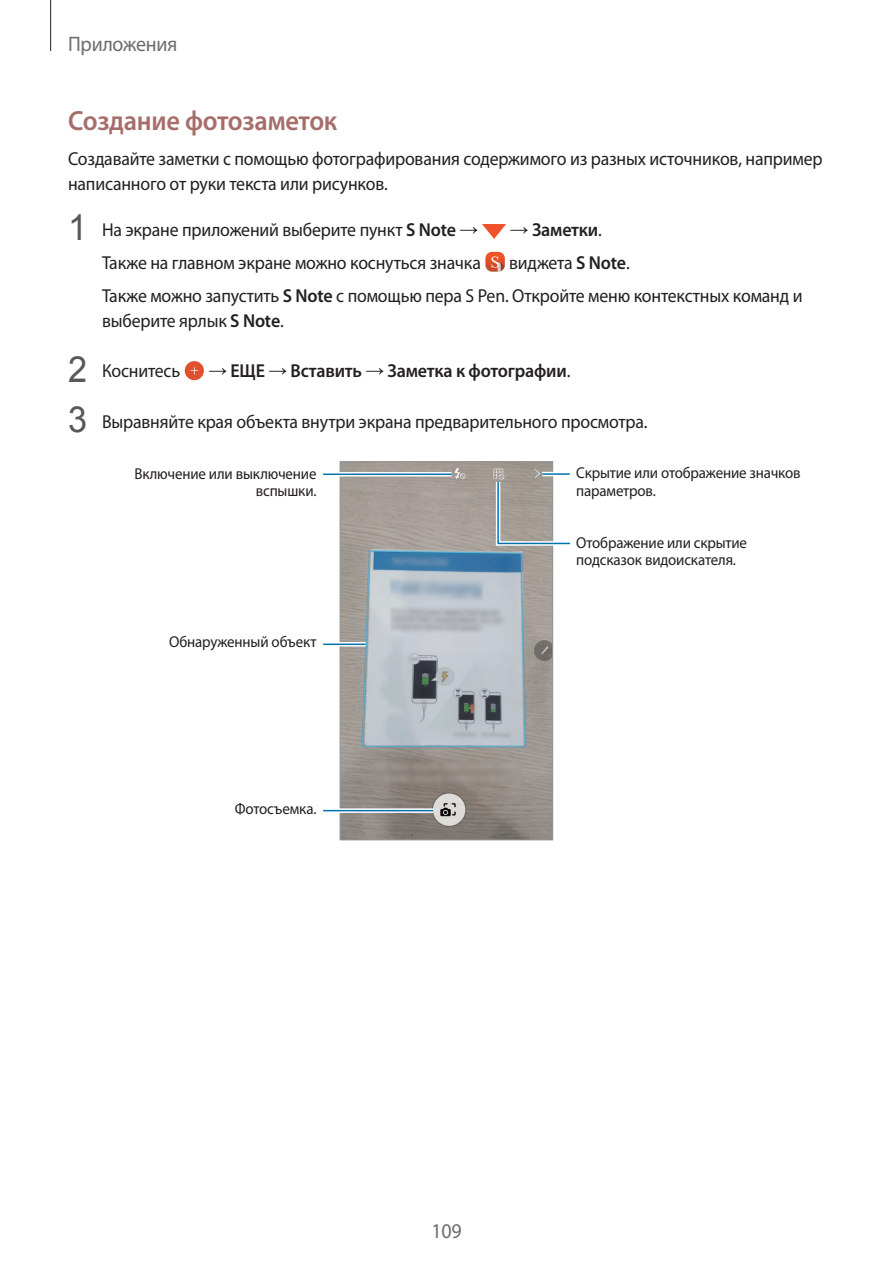
<style>
.page{position:relative;width:893px;height:1263px;background:#fff}
.page>*{position:absolute;margin:0;border:0;box-sizing:border-box;transform-origin:0 0}
.t1{font:600 27.75px "Myriad Pro";letter-spacing:-.01em;color:#a66e6a;scale:.95 1}
.t2{font:21px "Myriad Pro";letter-spacing:-.01em;color:#6c6d70;scale:.95 1}
.t3{font:18.75px/24.8px "Myriad Pro";letter-spacing:-.01em;color:#231f20;scale:.95 1}
.t4{font:600 18.75px "Myriad Pro";letter-spacing:-.01em;color:#231f20;scale:.96 1}
.t5{font:15.75px/17.2px "Myriad Pro";letter-spacing:-.01em;color:#231f20;scale:.95 1}
.s1{font-family:"Arial";font-size:36px;color:#57585a}
.s2{font-weight:600}
.s3{font-family:"Arial"}
.s4{font-family:"Arial";font-weight:400}
.s5{font-weight:400}
</style>
<div class="page">
<hr style="left:50px;top:0;width:1px;height:51px;background:#231f20">
<img style="left:482px;top:225px;width:24px;height:14px">
<svg style="left:486px;top:252px;width:19px;height:20px"></svg>
<div style="left:185px;top:361px;width:19px;height:19px;background:#df502c;border-radius:50%"></div>
<svg style="left:190px;top:367px;width:8px;height:7px"></svg>
<svg style="left:339px;top:461px;width:214px;height:380px;background:#a1a2a3"></svg>
<hr style="left:323px;top:642px;width:43px;height:4px;background:#f4f9fb">
<hr style="left:323px;top:643px;width:43px;height:2px;background:#0073ae">
<svg style="left:323px;top:808px;width:110px;height:5px"></svg>
<hr style="left:323px;top:810px;width:110px;height:1px;background:#0073ae">
<hr style="left:323px;top:472px;width:129px;height:4px;background:#fff">
<hr style="left:323px;top:473px;width:129px;height:2px;background:#0073ae">
<hr style="left:542px;top:472px;width:28px;height:4px;background:#fff">
<hr style="left:542px;top:473px;width:28px;height:2px;background:#0073ae">
<svg style="left:494px;top:477px;width:76px;height:71px"></svg>
<p class="t2" style="left:68px;top:31px;width:117px">Приложения</p>
<h1 class="t1" style="left:68px;top:103px;width:285px">Создание фотозаметок</h1>
<p class="t3" style="left:68px;top:146px;width:796px">Создавайте заметки с помощью фотографирования содержимого из разных источников, например написанного от руки текста или рисунков.</p>
<p class="t3" style="left:68px;top:217px;width:433px"><span class="s1">1</span> На экране приложений выберите пункт <span class="s2">S Note</span> <span class="s3">→</span></p>
<p class="t4" style="left:510px;top:217px;width:97px"><span class="s4">→</span> Заметки<span class="s5">.</span></p>
<p class="t3" style="left:102px;top:250px;width:400px">Также на главном экране можно коснуться значка</p>
<p class="t3" style="left:102px;top:246px;width:739px;line-height:33.3px;text-indent:407px">виджета <span class="s2">S Note</span>.<br>Также можно запустить <span class="s2">S Note</span> с помощью пера S Pen. Откройте меню контекстных команд и</p>
<p class="t3" style="left:102px;top:308px;width:193px">выберите ярлык <span class="s2">S Note</span>.</p>
<p class="t3" style="left:68px;top:358px;width:120px"><span class="s1">2</span> Коснитесь</p>
<p class="t4" style="left:208px;top:359px;width:379px"><span class="s4">→</span> ЕЩЕ <span class="s4">→</span> Вставить <span class="s4">→</span> Заметка к фотографии<span class="s5">.</span></p>
<p class="t3" style="left:68px;top:408px;width:612px"><span class="s1">3</span> Выравняйте края объекта внутри экрана предварительного просмотра.</p>
<p class="t5" style="left:134px;top:464px;width:193px;text-align:right">Включение или выключение вспышки.</p>
<p class="t5" style="left:576px;top:464px;width:238px">Скрытие или отображение значков параметров.</p>
<p class="t5" style="left:576px;top:533px;width:181px">Отображение или скрытие подсказок видоискателя.</p>
<p class="t5" style="left:169px;top:633px;width:157px">Обнаруженный объект</p>
<p class="t5" style="left:235px;top:799px;width:88px">Фотосъемка.</p>
<p class="t2" style="left:431px;top:1218px;width:33px">109</p>
</div>
